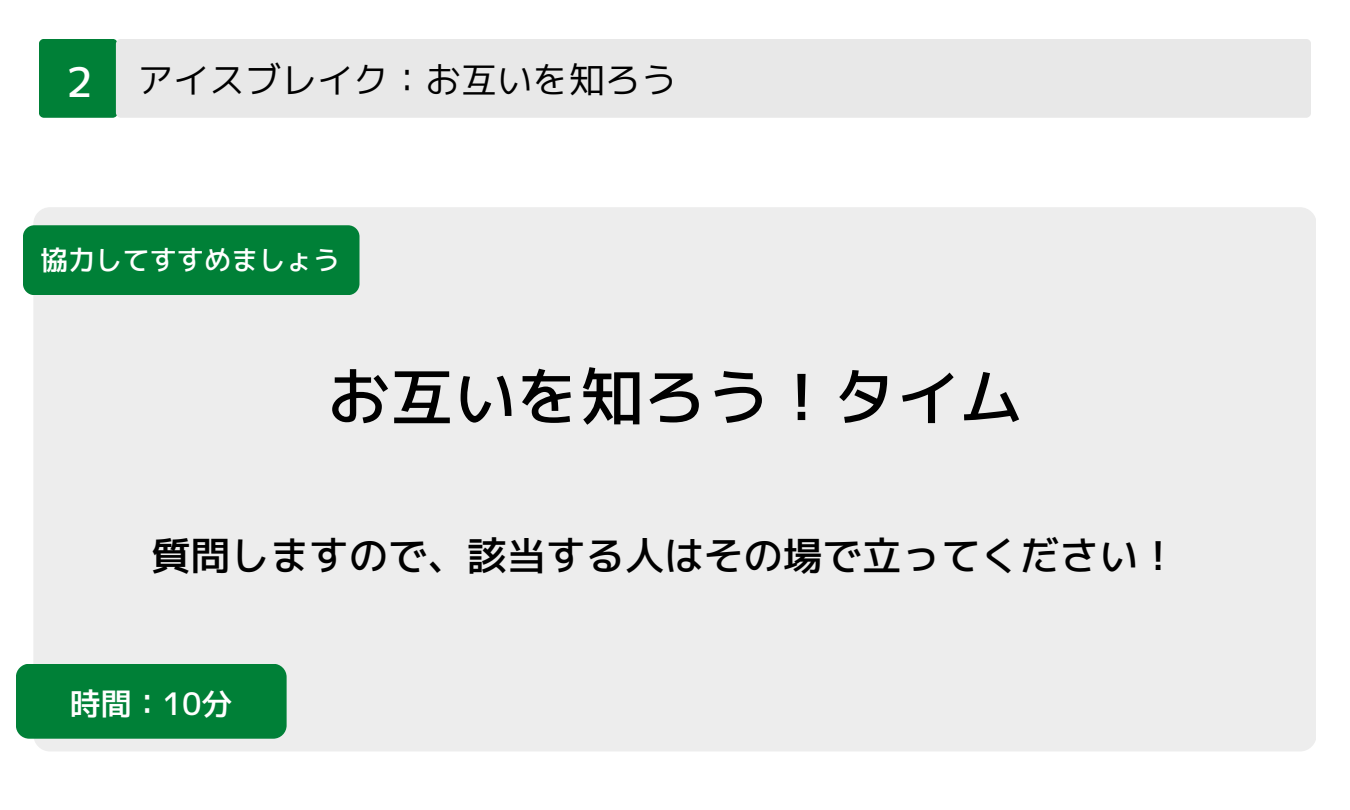
<style>
.page{position:relative;width:1350px;height:810px;background:#fff}
.page>*{position:absolute;margin:0;border:0;box-sizing:border-box;transform-origin:0 0}
.t1{font:63.2px "mplus 1 p medium";color:#000}
.t2{font:39.5px "mplus 1 p medium";color:#000}
.t3{font:36px "mplus 1 p regular";color:#000}
.t4{font:30.9px "mplus 1 p medium";color:#fff}
.t5{font:27.2px "mplus 1 p medium";color:#fff}
.s1{font-family:"mplus 1 p medium";font-size:40.8px;color:#fff}
</style>
<div class="page">
<div style="left:33px;top:207px;width:1283px;height:544px;background:#ededed;border-radius:17px"></div>
<div style="left:23px;top:225px;width:336px;height:70px;background:#008037;border-radius:11px"></div>
<div style="left:16px;top:664px;width:271px;height:75px;background:#008037;border-radius:13px"></div>
<div style="left:39px;top:39px;width:79px;height:79px;background:#008037;border-radius:5px"></div>
<div style="left:116px;top:39px;width:1195px;height:79px;background:#e8e8e8;border-radius:5px"></div>
<p class="t3" style="left:59px;top:54px;width:619px"><span class="s1">２</span> アイスブレイク：お互いを知ろう</p>
<p class="t5" style="left:41px;top:241px;width:301px">協力してすすめましょう</p>
<h1 class="t1" style="left:327px;top:352px;width:697px">お互いを知ろう！タイム</h1>
<p class="t2" style="left:151px;top:528px;width:1028px">質問しますので、該当する人はその場で立ってください！</p>
<p class="t4" style="left:70px;top:681px;width:164px">時間：10分</p>
</div>
